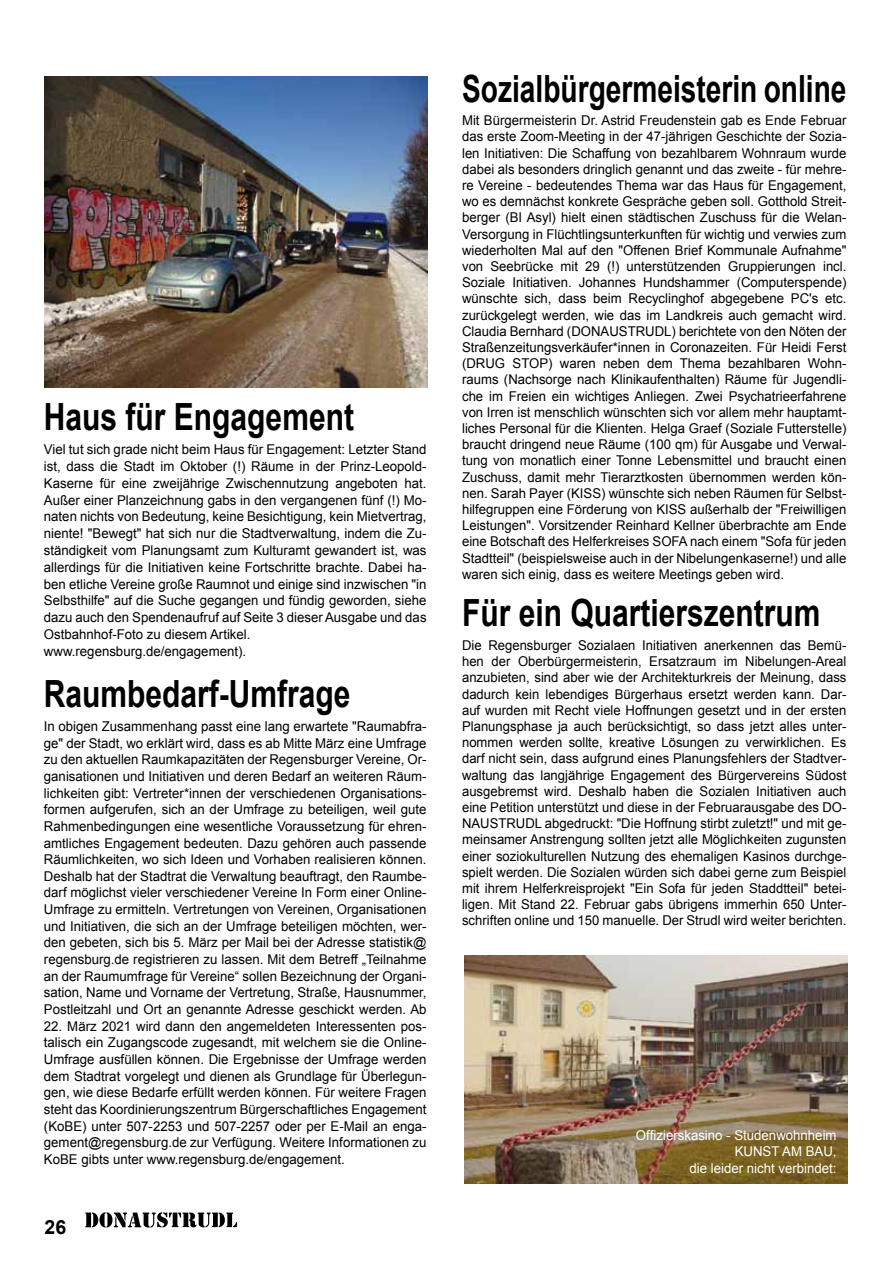
<style>
.page{position:relative;width:893px;height:1263px;background:#fff}
.page>*{position:absolute;margin:0;border:0;box-sizing:border-box;transform-origin:0 0}
.t1{font:700 37.5px "Arial";color:#000;scale:.8 1}
.t2{font:700 37.5px "Arial";color:#000;scale:.75 1}
.t3{font:700 19.5px "Arial";color:#000}
.t4{font:13.5px/16.2px "Arial";color:#000;text-align:justify}
.t5{font:13.5px/16.2px "Arial";color:#fff;text-align:right}
</style>
<div class="page">
<svg style="left:85px;top:1212px;width:152px;height:15px"></svg>
<img style="left:45px;top:77px;width:382px;height:311px">
<img style="left:464px;top:955px;width:383px;height:228px">
<h1 class="t1" style="left:44px;top:392px;width:389px">Haus für Engagement</h1>
<p class="t4" style="left:44px;top:441px;width:384px;line-height:16.8px;text-align:left">Viel tut sich grade nicht beim Haus für Engagement: Letzter Stand ist, dass die Stadt im Oktober (!) Räume in der Prinz-Leopold-Kaserne für eine zweijährige Zwischennutzung angeboten hat.<br>Außer einer Planzeichnung gabs in den vergangenen fünf (!) Mo&shy;naten nichts von Bedeutung, keine Besichtigung, kein Mietvertrag, niente! "Bewegt" hat sich nur die Stadtverwaltung, indem die Zu&shy;ständigkeit vom Planungsamt zum Kulturamt gewandert ist, was allerdings für die Initiativen keine Fortschritte brachte. Dabei ha&shy;ben etliche Vereine große Raumnot und einige sind inzwischen "in Selbsthilfe" auf die Suche gegangen und fündig geworden, siehe dazu auch den Spendenaufruf auf Seite 3 dieser Ausgabe und das Ostbahnhof-Foto zu diesem Artikel. www.regensburg.de/engagement).</p>
<h1 class="t1" style="left:44px;top:669px;width:385px">Raumbedarf-Umfrage</h1>
<p class="t4" style="left:44px;top:718px;width:384px;line-height:16.6px">In obigen Zusammenhang passt eine lang erwartete "Raumabfra&shy;ge" der Stadt, wo erklärt wird, dass es ab Mitte März eine Umfrage zu den aktuellen Raumkapazitäten der Regensburger Vereine, Or&shy;ganisationen und Initiativen und deren Bedarf an weiteren Räum&shy;lichkeiten gibt: Vertreter*innen der verschiedenen Organisations&shy;formen aufgerufen, sich an der Umfrage zu beteiligen, weil gute Rahmenbedingungen eine wesentliche Voraussetzung für ehren&shy;amtliches Engagement bedeuten. Dazu gehören auch passende Räumlichkeiten, wo sich Ideen und Vorhaben realisieren können.<br>Deshalb hat der Stadtrat die Verwaltung beauftragt, den Raumbe&shy;darf möglichst vieler verschiedener Vereine In Form einer Online-Umfrage zu ermitteln. Vertretungen von Vereinen, Organisationen und Initiativen, die sich an der Umfrage beteiligen möchten, wer&shy;den gebeten, sich bis 5. März per Mail bei der Adresse statistik@ regensburg.de registrieren zu lassen. Mit dem Betreff „Teilnahme an der Raumumfrage für Vereine“ sollen Bezeichnung der Organi&shy;sation, Name und Vorname der Vertretung, Straße, Hausnummer, Postleitzahl und Ort an genannte Adresse geschickt werden. Ab</p>
<p class="t4" style="left:44px;top:1018px;width:384px;line-height:16.6px">22. März 2021 wird dann den angemeldeten Interessenten pos&shy;talisch ein Zugangscode zugesandt, mit welchem sie die Online-Umfrage ausfüllen können. Die Ergebnisse der Umfrage werden dem Stadtrat vorgelegt und dienen als Grundlage für Überlegun&shy;gen, wie diese Bedarfe erfüllt werden können. Für weitere Fragen steht das Koordinierungszentrum Bürgerschaftliches Engagement (KoBE) unter 507-2253 und 507-2257 oder per E-Mail an enga&shy;gement@regensburg.de zur Verfügung. Weitere Informationen zu KoBE gibts unter www.regensburg.de/engagement.</p>
<h2 class="t3" style="left:45px;top:1214px;width:23px">26</h2>
<h1 class="t2" style="left:462px;top:64px;width:514px">Sozialbürgermeisterin online</h1>
<p class="t4" style="left:462px;top:112px;width:386px">Mit Bürgermeisterin Dr. Astrid Freudenstein gab es Ende Februar das erste Zoom-Meeting in der 47-jährigen Geschichte der Sozia&shy;len Initiativen: Die Schaffung von bezahlbarem Wohnraum wurde dabei als besonders dringlich genannt und das zweite - für mehre&shy;re Vereine - bedeutendes Thema war das Haus für Engagement, wo es demnächst konkrete Gespräche geben soll. Gotthold Streit&shy;berger (BI Asyl) hielt einen städtischen Zuschuss für die Welan-Versorgung in Flüchtlingsunterkunften für wichtig und verwies zum wiederholten Mal auf den "Offenen Brief Kommunale Aufnahme" von Seebrücke mit 29 (!) unterstützenden Gruppierungen incl.<br>Soziale Initiativen. Johannes Hundshammer (Computerspende) wünschte sich, dass beim Recyclinghof abgegebene PC's etc. zurückgelegt werden, wie das im Landkreis auch gemacht wird.<br>Claudia Bernhard (DONAUSTRUDL) berichtete von den Nöten der Straßenzeitungsverkäufer*innen in Coronazeiten. Für Heidi Ferst (DRUG STOP) waren neben dem Thema bezahlbaren Wohn&shy;raums (Nachsorge nach Klinikaufenthalten) Räume für Jugendli&shy;che im Freien ein wichtiges Anliegen. Zwei Psychatrieerfahrene von Irren ist menschlich wünschten sich vor allem mehr hauptamt&shy;liches Personal für die Klienten. Helga Graef (Soziale Futterstelle) braucht dringend neue Räume (100 qm) für Ausgabe und Verwal&shy;tung von monatlich einer Tonne Lebensmittel und braucht einen Zuschuss, damit mehr Tierarztkosten übernommen werden kön&shy;nen. Sarah Payer (KISS) wünschte sich neben Räumen für Selbst&shy;hilfegruppen eine Förderung von KISS außerhalb der "Freiwilligen Leistungen". Vorsitzender Reinhard Kellner überbrachte am Ende eine Botschaft des Helferkreises SOFA nach einem "Sofa für jeden Stadtteil" (beispielsweise auch in der Nibelungenkaserne!) und alle waren sich einig, dass es weitere Meetings geben wird.</p>
<h1 class="t1" style="left:462px;top:589px;width:450px">Für ein Quartierszentrum</h1>
<p class="t4" style="left:462px;top:637px;width:386px">Die Regensburger Sozialaen Initiativen anerkennen das Bemü&shy;hen der Oberbürgermeisterin, Ersatzraum im Nibelungen-Areal anzubieten, sind aber wie der Architekturkreis der Meinung, dass dadurch kein lebendiges Bürgerhaus ersetzt werden kann. Dar&shy;auf wurden mit Recht viele Hoffnungen gesetzt und in der ersten Planungsphase ja auch berücksichtigt, so dass jetzt alles unter&shy;nommen werden sollte, kreative Lösungen zu verwirklichen. Es darf nicht sein, dass aufgrund eines Planungsfehlers der Stadtver&shy;waltung das langjährige Engagement des Bürgervereins Südost ausgebremst wird. Deshalb haben die Sozialen Initiativen auch eine Petition unterstützt und diese in der Februarausgabe des DO-NAUSTRUDL abgedruckt: "Die Hoffnung stirbt zuletzt!" und mit ge&shy;meinsamer Anstrengung sollten jetzt alle Möglichkeiten zugunsten einer soziokulturellen Nutzung des ehemaligen Kasinos durchge&shy;spielt werden. Die Sozialen würden sich dabei gerne zum Beispiel mit ihrem Helferkreisprojekt "Ein Sofa für jeden Staddtteil" betei&shy;ligen. Mit Stand 22. Februar gabs übrigens immerhin 650 Unter&shy;schriften online und 150 manuelle. Der Strudl wird weiter berichten.</p>
<p class="t5" style="left:636px;top:1127px;width:202px">Offizierskasino - Studenwohnheim<br>KUNST AM BAU,<br>die leider nicht verbindet:</p>
</div>
